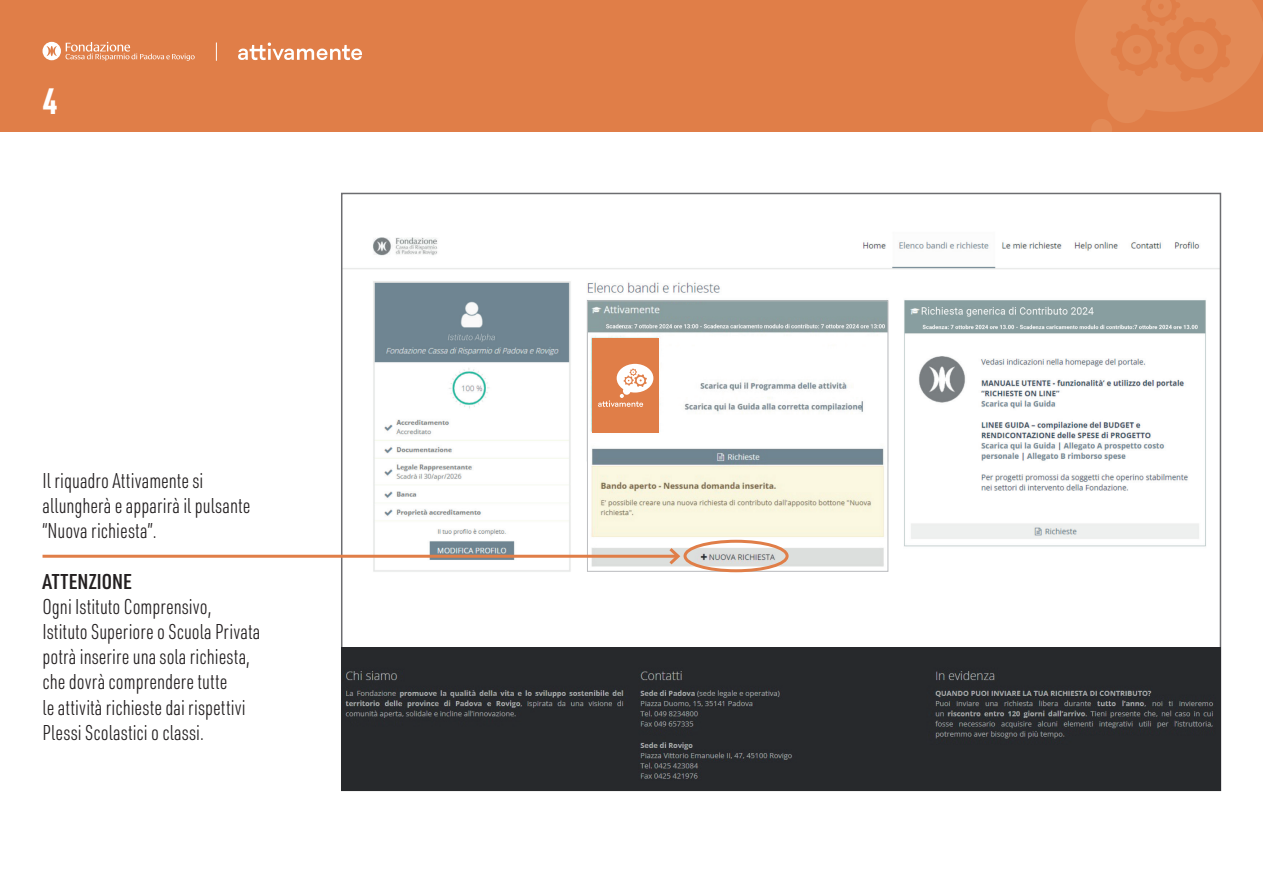
<style>
.page{position:relative;width:1263px;height:893px;background:#fff}
.page>*{position:absolute;margin:0;border:0;box-sizing:border-box;transform-origin:0 0}
.t1{font:700 36px "URWDIN Cond";color:#fff}
.t2{font:300 21px/25.2px "URWDIN Cond";color:#231f20}
.t3{font:600 21px "URWDIN Cond";color:#231f20}
</style>
<div class="page">
<img style="left:344px;top:237px;width:874px;height:335px">
<div style="left:580px;top:553px;width:629px;height:120px;background:#fff"></div>
<div style="left:0;top:0;width:1263px;height:131px;background:#e07e48"></div>
<svg style="left:1075px;top:0;width:188px;height:131px"></svg>
<svg style="left:238px;top:43px;width:124px;height:17px"></svg>
<svg style="left:43px;top:42px;width:152px;height:19px"></svg>
<svg style="left:216px;top:43px;width:1px;height:18px"></svg>
<img style="left:589px;top:303px;width:297px;height:266px">
<div style="left:587px;top:301px;width:301px;height:270px;border:1px solid #bcbdc0"></div>
<div style="left:683px;top:540px;width:106px;height:32px;border:3px solid #e07e48;border-radius:50%"></div>
<hr style="left:43px;top:555px;width:635px;height:3px;background:#e07e48">
<svg style="left:666px;top:545px;width:16px;height:23px"></svg>
<img style="left:342px;top:647px;width:878px;height:143px">
<div style="left:592px;top:338px;width:67px;height:95px;background:#e07e48"></div>
<svg style="left:598px;top:364px;width:55px;height:43px"></svg>
<h1 class="t1" style="left:43px;top:77px;width:17px">4</h1>
<p class="t2" style="left:43px;top:467px;width:209px">Il riquadro Attivamente si allungherà e apparirà il pulsante “Nuova richiesta”.</p>
<p class="t3" style="left:43px;top:567px;width:91px">ATTENZIONE</p>
<p class="t2" style="left:43px;top:593px;width:219px">Ogni Istituto Comprensivo,<br>Istituto Superiore o Scuola Privata potrà inserire una sola richiesta, che dovrà comprendere tutte<br>le attività richieste dai rispettivi<br>Plessi Scolastici o classi.</p>
</div>
